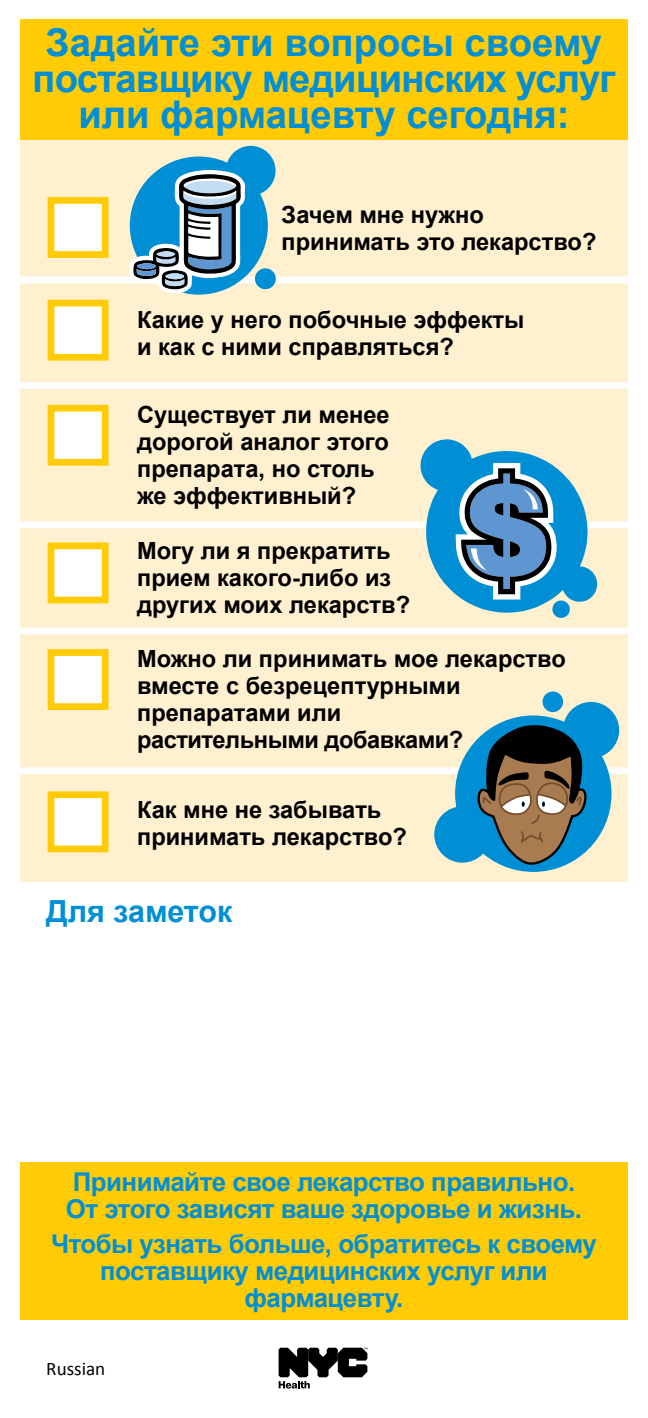
<style>
.page{position:relative;width:648px;height:1418px;background:#fff}
.page>*{position:absolute;margin:0;border:0;box-sizing:border-box;transform-origin:0 0}
.t1{font:700 38.25px/36px "Arial";letter-spacing:-.015em;color:#008fd5;text-align:center}
.t2{font:700 30.38px "Arial";color:#008fd5}
.t3{font:700 25.88px/27px "Arial";letter-spacing:-.02em;color:#008fd5}
.t4{font:700 23.62px/27px "Arial";color:#000}
.t5{font:19.12px "Calibri";color:#000}
</style>
<div class="page">
<div style="left:20px;top:19px;width:608px;height:128px;background:#ffcb05"></div>
<div style="left:20px;top:1162px;width:608px;height:158px;background:#ffcb05"></div>
<div style="left:20px;top:141px;width:608px;height:741px;background:#fff1d0"></div>
<div style="left:51px;top:200px;width:54px;height:54px;background:#fff"></div>
<div style="left:48px;top:197px;width:61px;height:61px;border:7px solid #ffcb05"></div>
<div style="left:51px;top:303px;width:54px;height:54px;background:#fff"></div>
<div style="left:48px;top:300px;width:61px;height:61px;border:7px solid #ffcb05"></div>
<div style="left:51px;top:408px;width:54px;height:54px;background:#fff"></div>
<div style="left:48px;top:405px;width:61px;height:61px;border:7px solid #ffcb05"></div>
<div style="left:51px;top:546px;width:54px;height:54px;background:#fff"></div>
<div style="left:48px;top:542px;width:61px;height:61px;border:7px solid #ffcb05"></div>
<div style="left:51px;top:652px;width:54px;height:54px;background:#fff"></div>
<div style="left:48px;top:649px;width:61px;height:61px;border:7px solid #ffcb05"></div>
<div style="left:51px;top:794px;width:54px;height:55px;background:#fff"></div>
<div style="left:48px;top:791px;width:61px;height:61px;border:7px solid #ffcb05"></div>
<div style="left:10px;top:276px;width:628px;height:7px;background:#fff"></div>
<div style="left:10px;top:382px;width:628px;height:7px;background:#fff"></div>
<div style="left:10px;top:521px;width:628px;height:7px;background:#fff"></div>
<div style="left:10px;top:627px;width:628px;height:7px;background:#fff"></div>
<div style="left:10px;top:767px;width:628px;height:7px;background:#fff"></div>
<svg style="left:279px;top:1347px;width:88px;height:41px"></svg>
<svg style="left:420px;top:439px;width:177px;height:179px"></svg>
<div style="left:455px;top:715px;width:157px;height:157px;background:#008fd5;border-radius:50%"></div>
<div style="left:563px;top:702px;width:56px;height:56px;background:#008fd5;border-radius:50%"></div>
<div style="left:543px;top:691px;width:20px;height:21px;background:#008fd5;border-radius:50%"></div>
<svg style="left:475px;top:724px;width:117px;height:142px"></svg>
<div style="left:434px;top:806px;width:57px;height:56px;background:#008fd5;border-radius:50%"></div>
<div style="left:130px;top:156px;width:138px;height:139px;background:#008fd5;border-radius:50%"></div>
<div style="left:226px;top:146px;width:50px;height:49px;background:#008fd5;border-radius:50%"></div>
<div style="left:255px;top:268px;width:21px;height:21px;background:#008fd5;border-radius:50%"></div>
<svg style="left:129px;top:170px;width:117px;height:124px"></svg>
<h1 class="t1" style="left:33px;top:25px;width:584px">Задайте эти вопросы своему поставщику медицинских услуг или фармацевту сегодня:</h1>
<p class="t4" style="left:282px;top:202px;width:316px">Зачем мне нужно принимать это лекарство?</p>
<p class="t4" style="left:137px;top:307px;width:389px">Какие у него побочные эффекты и как с ними справляться?</p>
<p class="t4" style="left:137px;top:402px;width:254px">Существует ли менее дорогой аналог этого препарата, но столь же эффективный?</p>
<p class="t4" style="left:137px;top:538px;width:275px">Могу ли я прекратить прием какого-либо из других моих лекарств?</p>
<p class="t4" style="left:137px;top:646px;width:430px">Можно ли принимать мое лекарство вместе с безрецептурными препаратами или<br>растительными добавками?</p>
<p class="t4" style="left:137px;top:797px;width:271px">Как мне не забывать принимать лекарство?</p>
<p class="t2" style="left:46px;top:891px;width:187px">Для заметок</p>
<p class="t3" style="left:66px;top:1169px;width:518px">Принимайте свое лекарство правильно.<br>От этого зависят ваше здоровье и жизнь.</p>
<p class="t3" style="left:51px;top:1231px;width:547px;text-align:center">Чтобы узнать больше, обратитесь к своему поставщику медицинских услуг или фармацевту.</p>
<p class="t5" style="left:46px;top:1356px;width:60px">Russian</p>
</div>
